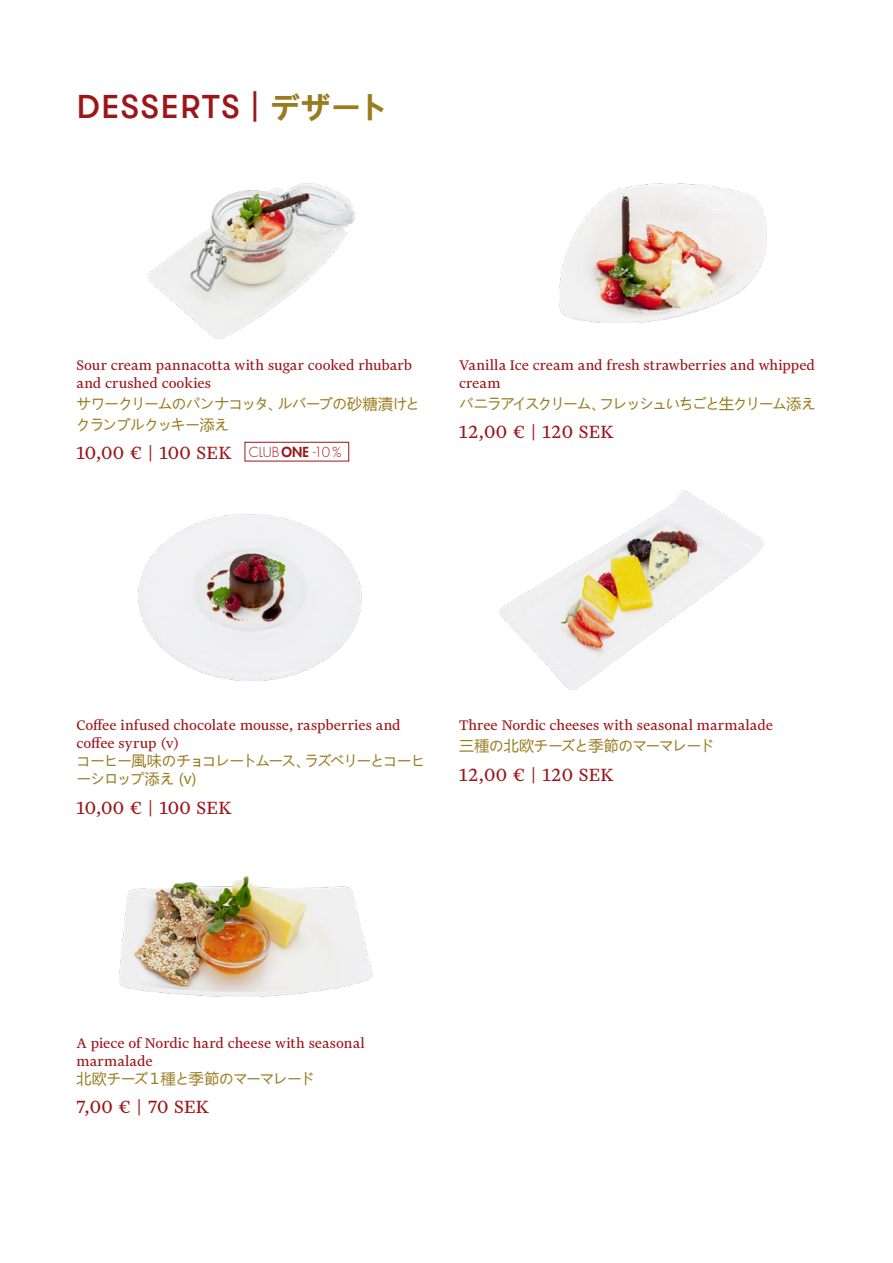
<style>
.page{position:relative;width:893px;height:1263px;background:#fff}
.page>*{position:absolute;margin:0;border:0;box-sizing:border-box;transform-origin:0 0}
.t1{font:500 33px "GT Walsheim Pro";letter-spacing:.055em;color:#9c1519}
.t2{font:21px "Financier Text";letter-spacing:.01em;color:#9c1519}
.t3{font:16.5px/18px "Financier Text";letter-spacing:.005em;color:#9c1519}
.t4{font:15px/21px "Microsoft Ya Hei";letter-spacing:-.07em;color:#997c1f}
.t5{font:15px/18px "Microsoft Ya Hei";letter-spacing:-.095em;color:#997c1f}
.t6{font:15px "Microsoft Ya Hei";letter-spacing:-.12em;color:#997c1f}
.t7{font:15px "Microsoft Ya Hei";letter-spacing:-.06em;color:#997c1f}
.t8{font:300 13.5px "Futura Std";letter-spacing:-.015em;color:#9c1519}
.s1{font-family:"Microsoft Ya Hei";font-weight:700;font-size:30px;color:#997c1f}
.s2{font-weight:800}
</style>
<div class="page">
<img style="left:147px;top:183px;width:208px;height:156px">
<img style="left:138px;top:514px;width:224px;height:167px">
<img style="left:499px;top:490px;width:265px;height:200px">
<img style="left:559px;top:183px;width:208px;height:140px">
<img style="left:119px;top:876px;width:254px;height:121px">
<div style="left:245px;top:442px;width:104px;height:19px;border:1px solid #9c1519"></div>
<h1 class="t1" style="left:77px;top:88px;width:313px">DESSERTS | <span class="s1">デザート</span></h1>
<p class="t3" style="left:77px;top:356px;width:337px">Sour cream pannacotta with sugar cooked rhubarb and crushed cookies</p>
<p class="t4" style="left:77px;top:392px;width:345px">サワークリームのパンナコッタ、ルバーブの砂糖漬けとクランブルクッキー添え</p>
<p class="t2" style="left:77px;top:442px;width:157px">10,00 € | 100 SEK</p>
<p class="t8" style="left:249px;top:444px;width:94px">CLUB <span class="s2">ONE</span> -10 %</p>
<p class="t3" style="left:459px;top:356px;width:357px">Vanilla Ice cream and fresh strawberries and whipped cream</p>
<p class="t6" style="left:459px;top:393px;width:358px">バニラアイスクリーム、フレッシュいちごと生クリーム添え</p>
<p class="t2" style="left:459px;top:421px;width:156px">12,00 € | 120 SEK</p>
<p class="t3" style="left:77px;top:716px;width:326px">Coffee infused chocolate mousse, raspberries and coffee syrup (v)</p>
<p class="t5" style="left:77px;top:751px;width:351px">コーヒー風味のチョコレートムース、ラズベリーとコーヒーシロップ添え (v)</p>
<p class="t2" style="left:77px;top:796px;width:157px">10,00 € | 100 SEK</p>
<p class="t3" style="left:459px;top:716px;width:315px">Three Nordic cheeses with seasonal marmalade</p>
<p class="t7" style="left:459px;top:736px;width:257px">三種の北欧チーズと季節のマーマレード</p>
<p class="t2" style="left:459px;top:763px;width:156px">12,00 € | 120 SEK</p>
<p class="t3" style="left:77px;top:1034px;width:290px">A piece of Nordic hard cheese with seasonal marmalade</p>
<p class="t4" style="left:77px;top:1067px;width:240px">北欧チーズ１種と季節のマーマレード</p>
<p class="t2" style="left:77px;top:1095px;width:134px">7,00 € | 70 SEK</p>
</div>
